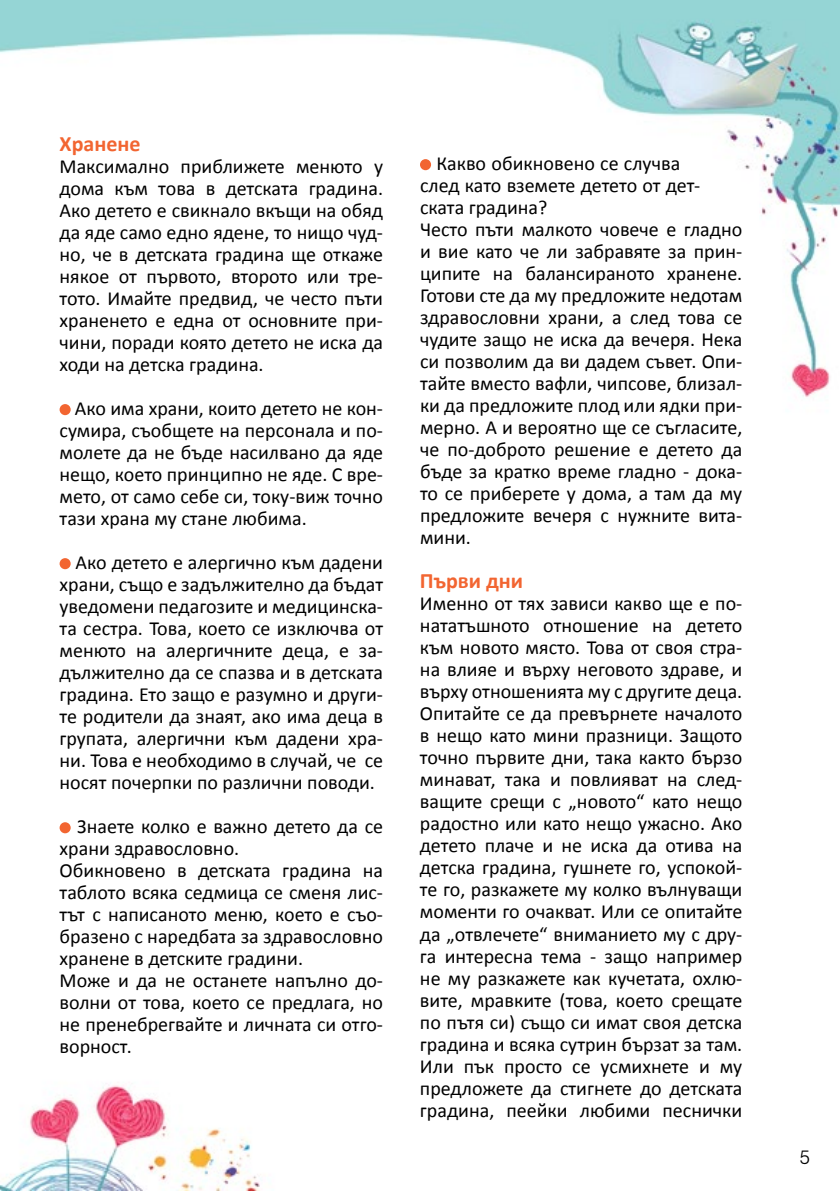
<style>
.page{position:relative;width:840px;height:1191px;background:#fff}
.page>*{position:absolute;margin:0;border:0;box-sizing:border-box;transform-origin:0 0}
.t1{font:700 22px "Calibri";color:#f26531}
.t2{font:300 21px "Helen HS Bg";color:#000}
.t3{font:20px/22px "Calibri";color:#000;text-align:justify}
</style>
<div class="page">
<img style="left:0;top:0;width:839px;height:1191px">
<div style="left:60px;top:404px;width:11px;height:11px;background:#f26531;border-radius:50%"></div>
<div style="left:60px;top:558px;width:11px;height:11px;background:#f26531;border-radius:50%"></div>
<div style="left:60px;top:822px;width:11px;height:11px;background:#f26531;border-radius:50%"></div>
<div style="left:420px;top:159px;width:11px;height:11px;background:#f26531;border-radius:50%"></div>
<p class="t1" style="left:60px;top:130px;width:82px">Хранене</p>
<p class="t3" style="left:60px;top:155px;width:325px">Максимално приближете менюто у дома към това в детската градина.<br>Ако детето е свикнало вкъщи на обяд да яде само едно ядене, то нищо чуд&shy;но, че в детската градина ще откаже някое от първото, второто или тре&shy;тото. Имайте предвид, че често пъти храненето е една от основните при&shy;чини, поради която детето не иска да ходи на детска градина.</p>
<p class="t3" style="left:60px;top:397px;width:325px;text-indent:15px">Ако има храни, които детето не кон&shy;сумира, съобщете на персонала и по&shy;молете да не бъде насилвано да яде нещо, което принципно не яде. С вре&shy;мето, от само себе си, току-виж точно тази храна му стане любима.</p>
<p class="t3" style="left:60px;top:551px;width:325px;text-indent:16px">Ако детето е алергично към дадени храни, също е задължително да бъдат уведомени педагозите и медицинска&shy;та сестра. Това, което се изключва от менюто на алергичните деца, е за&shy;дължително да се спазва и в детската градина. Ето защо е разумно и други&shy;те родители да знаят, ако има деца в групата, алергични към дадени хра&shy;ни. Това е необходимо в случай, че се носят почерпки по различни поводи.</p>
<p class="t3" style="left:60px;top:815px;width:325px;text-align:left;text-indent:18px">Знаете колко е важно детето да се храни здравословно.<br>Обикновено в детската градина на таблото всяка седмица се сменя лис&shy;тът с написаното меню, което е съо&shy;бразено с наредбата за здравословно хранене в детските градини.<br>Може и да не останете напълно до&shy;волни от това, което се предлага, но не пренебрегвайте и личната си отго&shy;ворност.</p>
<p class="t3" style="left:420px;top:153px;width:324px;text-align:left;text-indent:16px">Какво обикновено се случва<br>след като вземете детето от дет&shy;ската градина?<br>Често пъти малкото човече е гладно и вие като че ли забравяте за прин&shy;ципите на балансираното хранене.<br>Готови сте да му предложите недотам здравословни храни, а след това се чудите защо не иска да вечеря. Нека си позволим да ви дадем съвет. Опи&shy;тайте вместо вафли, чипсове, близал&shy;ки да предложите плод или ядки при&shy;мерно. А и вероятно ще се съгласите, че по-доброто решение е детето да бъде за кратко време гладно - дока&shy;то се приберете у дома, а там да му предложите вечеря с нужните вита&shy;мини.</p>
<p class="t1" style="left:420px;top:567px;width:105px">Първи дни</p>
<p class="t3" style="left:420px;top:593px;width:324px">Именно от тях зависи какво ще е по&shy;нататъшното отношение на детето към новото място. Това от своя стра&shy;на влияе и върху неговото здраве, и върху отношенията му с другите деца.<br>Опитайте се да превърнете началото в нещо като мини празници. Защото точно първите дни, така както бързо минават, така и повлияват на след&shy;ващите срещи с „новото“ като нещо радостно или като нещо ужасно. Ако детето плаче и не иска да отива на детска градина, гушнете го, успокой&shy;те го, разкажете му колко вълнуващи моменти го очакват. Или се опитайте да „отвлечете“ вниманието му с дру&shy;га интересна тема - защо например не му разкажете как кучетата, охлю&shy;вите, мравките (това, което срещате по пътя си) също си имат своя детска градина и всяка сутрин бързат за там.<br>Или пък просто се усмихнете и му предложете да стигнете до детската градина, пеейки любими песнички</p>
<p class="t2" style="left:799px;top:1147px;width:12px">5</p>
</div>
